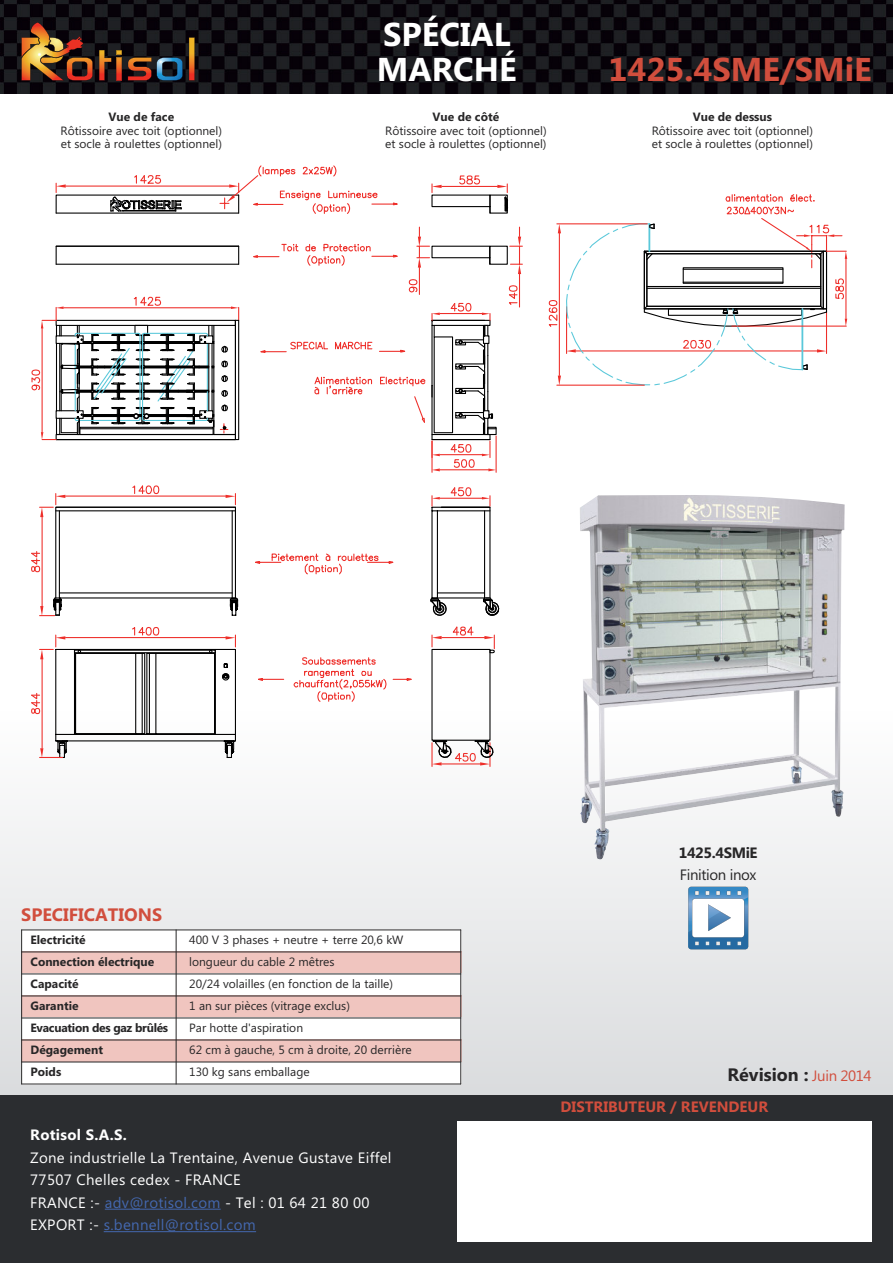
<style>
.page{position:relative;width:893px;height:1263px;background:#fff}
.page>*{position:absolute;margin:0;border:0;box-sizing:border-box;transform-origin:0 0}
.t1{font:700 33px "Microsoft Tai Le";color:#d14e3d}
.t2{font:700 33px/34.5px "Microsoft Tai Le";color:#fff}
.t3{font:700 18px "Microsoft Tai Le";color:#272627}
.t4{font:700 18px "Microsoft Tai Le";color:#d14e3d}
.t5{font:15px/22.5px "Microsoft Tai Le";letter-spacing:.02em;color:#fff}
.t6{font:700 15px "Microsoft Tai Le";color:#d14e3d}
.t7{font:700 15px "Microsoft Tai Le";letter-spacing:.02em;color:#fff}
.t8{font:15px "Microsoft Tai Le";letter-spacing:-.025em;color:#272627}
.t9{font:700 15px "Microsoft Tai Le";letter-spacing:-.025em;color:#272627}
.t10{font:12px/13.5px "Microsoft Tai Le";color:#272627}
.t11{font:700 12px "Microsoft Tai Le";color:#272627}
.t12{font:700 12px "Microsoft Tai Le";letter-spacing:-.025em;color:#272627}
.s1{color:#4468af}
.s2{font-weight:400;font-size:15px;color:#d14e3d}
</style>
<div class="page">
<div style="left:0;top:706px;width:893px;height:389px;background:linear-gradient(to bottom,#fff,#dadbde)"></div>
<img style="left:0;top:0;width:893px;height:94px">
<svg style="left:189px;top:37px;width:6px;height:44px"></svg>
<svg style="left:128px;top:57px;width:55px;height:24px"></svg>
<svg style="left:99px;top:50px;width:23px;height:31px"></svg>
<svg style="left:21px;top:22px;width:72px;height:59px;background:#724524"></svg>
<div style="left:489px;top:246px;width:19px;height:19px;border:1px solid #000"></div>
<hr style="left:442px;top:186px;width:56px;height:1px;background:#ee2f2a">
<svg style="left:497px;top:183px;width:11px;height:29px"></svg>
<svg style="left:431px;top:175px;width:60px;height:33px"></svg>
<div style="left:489px;top:195px;width:19px;height:19px;border:1px solid #000"></div>
<hr style="left:519px;top:274px;width:1px;height:33px;background:#ee2f2a">
<svg style="left:510px;top:227px;width:12px;height:47px"></svg>
<svg style="left:508px;top:285px;width:10px;height:20px"></svg>
<svg style="left:55px;top:165px;width:343px;height:49px"></svg>
<svg style="left:31px;top:227px;width:469px;height:539px"></svg>
<svg style="left:548px;top:194px;width:299px;height:192px"></svg>
<div style="left:0;top:1095px;width:893px;height:168px;background:#2b2d30"></div>
<hr style="left:105px;top:1209px;width:116px;height:1px;background:#4468af">
<hr style="left:104px;top:1231px;width:152px;height:1px;background:#4468af">
<div style="left:457px;top:1121px;width:415px;height:121px;background:#fff"></div>
<svg style="left:688px;top:887px;width:60px;height:62px"></svg>
<img style="left:580px;top:495px;width:265px;height:364px">
<div style="left:21px;top:929px;width:155px;height:23px;background:#fff"></div>
<div style="left:176px;top:929px;width:285px;height:23px;background:#fff"></div>
<div style="left:21px;top:952px;width:155px;height:22px;background:#f0c5bf"></div>
<div style="left:176px;top:952px;width:285px;height:22px;background:#f0c5bf"></div>
<div style="left:21px;top:974px;width:155px;height:22px;background:#fff"></div>
<div style="left:176px;top:974px;width:285px;height:22px;background:#fff"></div>
<div style="left:21px;top:996px;width:155px;height:22px;background:#f0c5bf"></div>
<div style="left:176px;top:996px;width:285px;height:22px;background:#f0c5bf"></div>
<div style="left:21px;top:1018px;width:155px;height:22px;background:#fff"></div>
<div style="left:176px;top:1018px;width:285px;height:22px;background:#fff"></div>
<div style="left:21px;top:1040px;width:155px;height:22px;background:#f0c5bf"></div>
<div style="left:176px;top:1040px;width:285px;height:22px;background:#f0c5bf"></div>
<div style="left:21px;top:1062px;width:155px;height:22px;background:#fff"></div>
<div style="left:176px;top:1062px;width:285px;height:22px;background:#fff"></div>
<hr style="left:21px;top:929px;width:1px;height:155px;background:#272627">
<hr style="left:176px;top:929px;width:1px;height:155px;background:#272627">
<hr style="left:460px;top:929px;width:1px;height:155px;background:#272627">
<hr style="left:21px;top:929px;width:440px;height:1px;background:#272627">
<hr style="left:21px;top:951px;width:440px;height:1px;background:#272627">
<hr style="left:21px;top:973px;width:440px;height:1px;background:#272627">
<hr style="left:21px;top:995px;width:440px;height:1px;background:#272627">
<hr style="left:21px;top:1017px;width:440px;height:1px;background:#272627">
<hr style="left:21px;top:1039px;width:440px;height:1px;background:#272627">
<hr style="left:21px;top:1061px;width:440px;height:1px;background:#272627">
<hr style="left:21px;top:1084px;width:440px;height:1px;background:#272627">
<p class="t11" style="left:109px;top:110px;width:67px">Vue de face</p>
<p class="t10" style="left:61px;top:124px;width:163px">Rôtissoire avec toit (optionnel) et socle à roulettes (optionnel)</p>
<h1 class="t2" style="left:377px;top:17px;width:141px">SPÉCIAL<br>MARCHÉ</h1>
<p class="t11" style="left:433px;top:110px;width:68px">Vue de côté</p>
<p class="t10" style="left:385px;top:124px;width:163px">Rôtissoire avec toit (optionnel) et socle à roulettes (optionnel)</p>
<h1 class="t1" style="left:609px;top:50px;width:265px">1425.4SME/SMiE</h1>
<p class="t11" style="left:693px;top:110px;width:81px">Vue de dessus</p>
<p class="t10" style="left:652px;top:124px;width:163px">Rôtissoire avec toit (optionnel) et socle à roulettes (optionnel)</p>
<h2 class="t4" style="left:21px;top:904px;width:142px">SPECIFICATIONS</h2>
<p class="t11" style="left:31px;top:933px;width:57px">Electricité</p>
<p class="t10" style="left:189px;top:933px;width:216px">400 V 3 phases + neutre + terre 20,6 kW</p>
<p class="t11" style="left:31px;top:955px;width:125px">Connection électrique</p>
<p class="t10" style="left:189px;top:955px;width:147px">longueur du cable 2 mêtres</p>
<p class="t11" style="left:31px;top:977px;width:50px">Capacité</p>
<p class="t10" style="left:189px;top:977px;width:205px">20/24 volailles (en fonction de la taille)</p>
<p class="t11" style="left:31px;top:999px;width:50px">Garantie</p>
<p class="t10" style="left:189px;top:999px;width:162px">1 an sur pièces (vitrage exclus)</p>
<p class="t12" style="left:31px;top:1021px;width:139px">Evacuation des gaz brûlés</p>
<p class="t10" style="left:189px;top:1021px;width:115px">Par hotte d'aspiration</p>
<p class="t11" style="left:31px;top:1043px;width:74px">Dégagement</p>
<p class="t10" style="left:189px;top:1043px;width:224px">62 cm à gauche, 5 cm à droite, 20 derrière</p>
<p class="t11" style="left:31px;top:1065px;width:32px">Poids</p>
<p class="t10" style="left:189px;top:1065px;width:122px">130 kg sans emballage</p>
<p class="t7" style="left:30px;top:1126px;width:98px">Rotisol S.A.S.</p>
<p class="t5" style="left:30px;top:1146px;width:363px">Zone industrielle La Trentaine, Avenue Gustave Eiffel 77507 Chelles cedex - FRANCE<br>FRANCE :- <span class="s1">adv@rotisol.com</span> - Tel : 01 64 21 80 00<br>EXPORT :- <span class="s1">s.bennell@rotisol.com</span></p>
<p class="t9" style="left:679px;top:843px;width:80px">1425.4SMiE</p>
<p class="t8" style="left:680px;top:866px;width:78px">Finition inox</p>
<h2 class="t3" style="left:727px;top:1064px;width:146px">Révision : <span class="s2">Juin 2014</span></h2>
<p class="t6" style="left:561px;top:1098px;width:209px">DISTRIBUTEUR / REVENDEUR</p>
</div>
